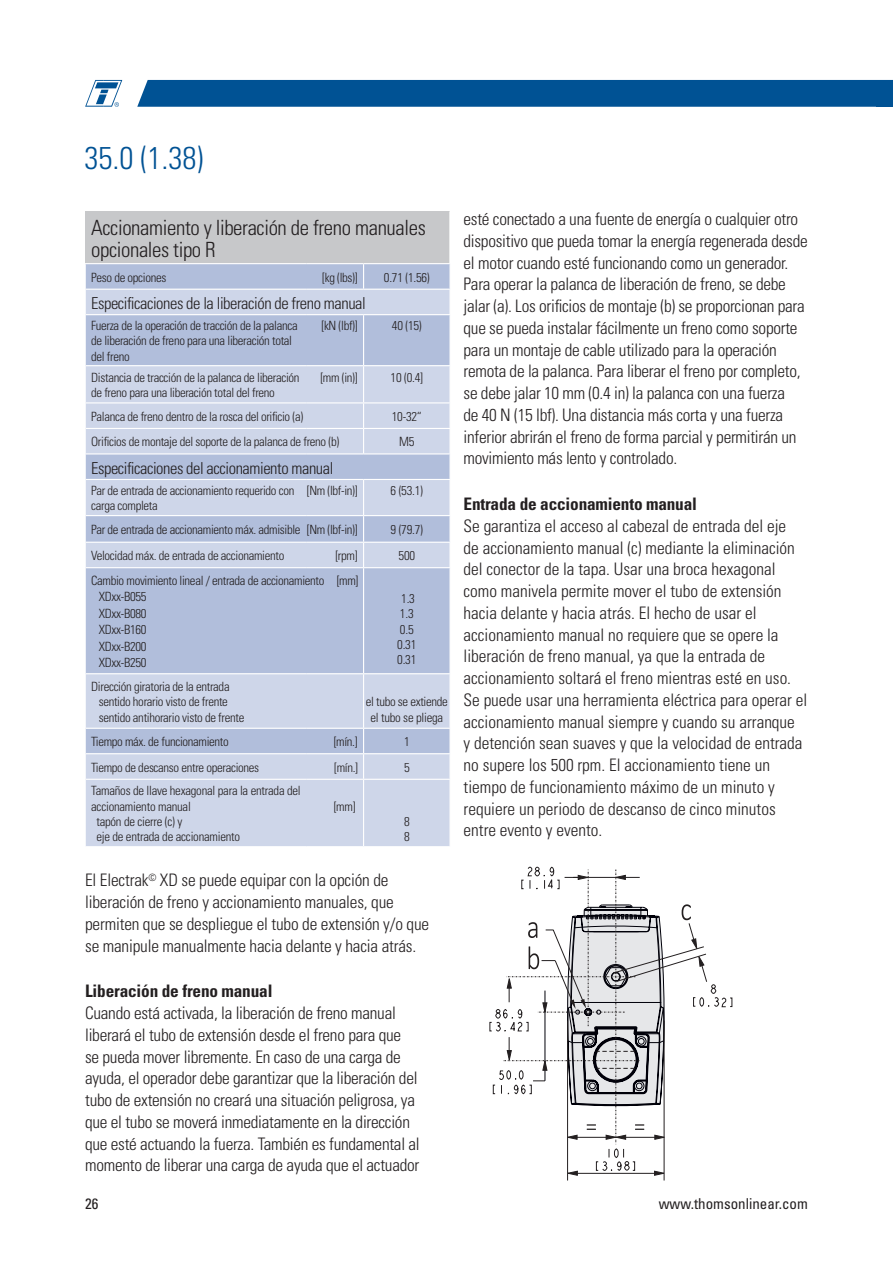
<style>
.page{position:relative;width:893px;height:1263px;background:#fff}
.page>*{position:absolute;margin:0;border:0;box-sizing:border-box;transform-origin:0 0}
.t1{font:300 condensed 31.5px "Univers LT Std";color:#005294}
.t2{font:300 condensed 21px/22.5px "Univers LT Std";letter-spacing:-.02em;color:#231f20}
.standard_body_copy{font:300 condensed 17.25px/21.8px "Univers LT Std";letter-spacing:-.015em;color:#231f20}
.t3{font:700 condensed 17.25px "Univers LT Std";letter-spacing:-.01em;color:#231f20}
.t4{font:300 condensed 16.5px "Univers LT Std";letter-spacing:-.025em;color:#231f20}
.t5{font:condensed 15px "Univers LT Std";color:#231f20}
.t6{font:300 condensed 12.75px/15.3px "Univers LT Std";letter-spacing:-.025em;color:#231f20}
</style>
<div class="page">
<div style="left:137px;top:80px;width:756px;height:27px;background:#005294"></div>
<svg style="left:85px;top:80px;width:37px;height:27px"></svg>
<div style="left:85px;top:211px;width:365px;height:53px;background:#c7c8ca"></div>
<svg style="left:86px;top:264px;width:277px;height:25px;background:#b2bfdb"></svg>
<svg style="left:86px;top:290px;width:277px;height:556px;background:#c2cce3"></svg>
<svg style="left:363px;top:264px;width:86px;height:582px;background:#c2cce3"></svg>
<hr style="left:363px;top:780px;width:1px;height:66px;background:#fff">
<hr style="left:449px;top:211px;width:2px;height:52px;background:#fff">
<hr style="left:85px;top:263px;width:221px;height:1px;background:#fff">
<hr style="left:306px;top:263px;width:58px;height:1px;background:#fff">
<hr style="left:364px;top:263px;width:87px;height:1px;background:#fff">
<hr style="left:306px;top:289px;width:58px;height:1px;background:#fff">
<hr style="left:364px;top:289px;width:87px;height:1px;background:#fff">
<hr style="left:86px;top:314px;width:220px;height:1px;background:#fff">
<hr style="left:306px;top:314px;width:58px;height:1px;background:#fff">
<hr style="left:364px;top:314px;width:87px;height:1px;background:#fff">
<hr style="left:86px;top:365px;width:220px;height:1px;background:#fff">
<hr style="left:306px;top:365px;width:58px;height:1px;background:#fff">
<hr style="left:364px;top:365px;width:87px;height:1px;background:#fff">
<hr style="left:86px;top:402px;width:220px;height:1px;background:#fff">
<hr style="left:306px;top:402px;width:58px;height:1px;background:#fff">
<hr style="left:364px;top:402px;width:87px;height:1px;background:#fff">
<hr style="left:86px;top:428px;width:220px;height:1px;background:#fff">
<hr style="left:306px;top:428px;width:58px;height:1px;background:#fff">
<hr style="left:364px;top:428px;width:87px;height:1px;background:#fff">
<hr style="left:86px;top:453px;width:220px;height:1px;background:#fff">
<hr style="left:306px;top:453px;width:58px;height:1px;background:#fff">
<hr style="left:364px;top:453px;width:87px;height:1px;background:#fff">
<hr style="left:86px;top:479px;width:220px;height:1px;background:#fff">
<hr style="left:306px;top:479px;width:58px;height:1px;background:#fff">
<hr style="left:364px;top:479px;width:87px;height:1px;background:#fff">
<hr style="left:86px;top:515px;width:220px;height:1px;background:#fff">
<hr style="left:306px;top:515px;width:58px;height:1px;background:#fff">
<hr style="left:364px;top:515px;width:87px;height:1px;background:#fff">
<hr style="left:86px;top:542px;width:220px;height:1px;background:#fff">
<hr style="left:306px;top:542px;width:58px;height:1px;background:#fff">
<hr style="left:364px;top:542px;width:87px;height:1px;background:#fff">
<hr style="left:86px;top:567px;width:220px;height:1px;background:#fff">
<hr style="left:306px;top:567px;width:58px;height:1px;background:#fff">
<hr style="left:364px;top:567px;width:87px;height:1px;background:#fff">
<hr style="left:86px;top:673px;width:220px;height:1px;background:#fff">
<hr style="left:306px;top:673px;width:58px;height:1px;background:#fff">
<hr style="left:364px;top:673px;width:87px;height:1px;background:#fff">
<hr style="left:86px;top:728px;width:220px;height:1px;background:#fff">
<hr style="left:306px;top:728px;width:58px;height:1px;background:#fff">
<hr style="left:364px;top:728px;width:87px;height:1px;background:#fff">
<hr style="left:86px;top:753px;width:220px;height:1px;background:#fff">
<hr style="left:306px;top:753px;width:58px;height:1px;background:#fff">
<hr style="left:364px;top:753px;width:87px;height:1px;background:#fff">
<svg style="left:85px;top:728px;width:1px;height:51px"></svg>
<svg style="left:85px;top:264px;width:1px;height:51px"></svg>
<svg style="left:85px;top:404px;width:1px;height:75px"></svg>
<svg style="left:85px;top:516px;width:1px;height:52px"></svg>
<hr style="left:86px;top:779px;width:220px;height:1px;background:#fff">
<hr style="left:306px;top:779px;width:58px;height:1px;background:#fff">
<hr style="left:364px;top:779px;width:87px;height:1px;background:#fff">
<svg style="left:489px;top:869px;width:218px;height:312px"></svg>
<p class="t1" style="left:85px;top:139px;width:120px">35.0 (1.38)</p>
<p class="t2" style="left:91px;top:216px;width:336px">Accionamiento y liberación de freno manuales opcionales tipo R</p>
<p class="t6" style="left:91px;top:270px;width:77px">Peso de opciones</p>
<p class="t6" style="left:322px;top:270px;width:37px">[kg (lbs)]</p>
<p class="t6" style="left:384px;top:270px;width:47px">0.71 (1.56)</p>
<p class="t4" style="left:91px;top:293px;width:276px">Especificaciones de la liberación de freno manual</p>
<p class="t6" style="left:91px;top:318px;width:208px">Fuerza de la operación de tracción de la palanca de liberación de freno para una liberación total del freno</p>
<p class="t6" style="left:321px;top:318px;width:38px">[kN (lbf)]</p>
<p class="t6" style="left:392px;top:318px;width:31px">40 (15)</p>
<p class="t6" style="left:91px;top:370px;width:210px">Distancia de tracción de la palanca de liberación de freno para una liberación total del freno</p>
<p class="t6" style="left:320px;top:370px;width:39px">[mm (in)]</p>
<p class="t6" style="left:391px;top:370px;width:34px">10 (0.4]</p>
<p class="t6" style="left:91px;top:409px;width:213px">Palanca de freno dentro de la rosca del orificio (a)</p>
<p class="t6" style="left:392px;top:409px;width:32px">10-32“</p>
<p class="t6" style="left:91px;top:434px;width:249px">Orificios de montaje del soporte de la palanca de freno (b)</p>
<p class="t6" style="left:399px;top:434px;width:17px">M5</p>
<p class="t4" style="left:91px;top:458px;width:244px">Especificaciones del accionamiento manual</p>
<p class="t6" style="left:91px;top:483px;width:205px">Par de entrada de accionamiento requerido con carga completa</p>
<p class="t6" style="left:307px;top:483px;width:52px">[Nm (lbf-in)]</p>
<p class="t6" style="left:391px;top:483px;width:34px">6 (53.1)</p>
<p class="t6" style="left:91px;top:522px;width:211px">Par de entrada de accionamiento máx. admisible</p>
<p class="t6" style="left:307px;top:522px;width:52px">[Nm (lbf-in)]</p>
<p class="t6" style="left:391px;top:522px;width:34px">9 (79.7)</p>
<p class="t6" style="left:91px;top:548px;width:195px">Velocidad máx. de entrada de accionamiento</p>
<p class="t6" style="left:335px;top:548px;width:24px">[rpm]</p>
<p class="t6" style="left:399px;top:548px;width:18px">500</p>
<p class="t6" style="left:99px;top:572px;width:261px;line-height:16.5px;text-indent:-8px">Cambio movimiento lineal / entrada de accionamiento [mm]<br>XDxx-B055</p>
<p class="t6" style="left:99px;top:606px;width:49px">XDxx-B080</p>
<p class="t6" style="left:99px;top:622px;width:49px">XDxx-B160</p>
<p class="t6" style="left:99px;top:639px;width:49px">XDxx-B200</p>
<p class="t6" style="left:99px;top:655px;width:49px">XDxx-B250</p>
<p class="t6" style="left:401px;top:591px;width:15px">1.3</p>
<p class="t6" style="left:400px;top:606px;width:15px">1.3</p>
<p class="t6" style="left:400px;top:621px;width:15px">0.5</p>
<p class="t6" style="left:397px;top:637px;width:21px">0.31</p>
<p class="t6" style="left:397px;top:652px;width:21px">0.31</p>
<p class="t6" style="left:91px;top:679px;width:140px">Dirección giratoria de la entrada</p>
<p class="t6" style="left:99px;top:694px;width:147px">sentido horario visto de frente sentido antihorario visto de frente</p>
<p class="t6" style="left:366px;top:694px;width:84px">el tubo se extiende</p>
<p class="t6" style="left:370px;top:709px;width:74px">el tubo se pliega</p>
<p class="t6" style="left:91px;top:734px;width:139px">Tiempo máx. de funcionamiento</p>
<p class="t6" style="left:334px;top:734px;width:25px">[mín.]</p>
<p class="t6" style="left:404px;top:734px;width:7px">1</p>
<p class="t6" style="left:91px;top:760px;width:170px">Tiempo de descanso entre operaciones</p>
<p class="t6" style="left:334px;top:760px;width:25px">[mín.]</p>
<p class="t6" style="left:404px;top:760px;width:7px">5</p>
<p class="t6" style="left:91px;top:783px;width:211px">Tamaños de llave hexagonal para la entrada del accionamiento manual</p>
<p class="t6" style="left:334px;top:798px;width:23px">[mm]</p>
<p class="t6" style="left:96px;top:814px;width:88px">tapón de cierre (c) y</p>
<p class="t6" style="left:96px;top:829px;width:145px">eje de entrada de accionamiento</p>
<p class="t6" style="left:404px;top:814px;width:7px">8<br>8</p>
<p class="standard_body_copy" style="left:85px;top:869px;width:346px">El Electrak<sup>©</sup> XD se puede equipar con la opción de liberación de freno y accionamiento manuales, que permiten que se despliegue el tubo de extensión y/o que se manipule manualmente hacia delante y hacia atrás.</p>
<p class="t3" style="left:85px;top:981px;width:189px">Liberación de freno manual</p>
<p class="standard_body_copy" style="left:85px;top:1002px;width:336px">Cuando está activada, la liberación de freno manual liberará el tubo de extensión desde el freno para que<br>se pueda mover libremente. En caso de una carga de ayuda, el operador debe garantizar que la liberación del tubo de extensión no creará una situación peligrosa, ya que el tubo se moverá inmediatamente en la dirección que esté actuando la fuerza. También es fundamental al momento de liberar una carga de ayuda que el actuador</p>
<p class="standard_body_copy" style="left:464px;top:208px;width:346px">esté conectado a una fuente de energía o cualquier otro dispositivo que pueda tomar la energía regenerada desde el motor cuando esté funcionando como un generador.<br>Para operar la palanca de liberación de freno, se debe jalar (a). Los orificios de montaje (b) se proporcionan para que se pueda instalar fácilmente un freno como soporte para un montaje de cable utilizado para la operación remota de la palanca. Para liberar el freno por completo, se debe jalar 10 mm (0.4 in) la palanca con una fuerza<br>de 40 N (15 lbf). Una distancia más corta y una fuerza inferior abrirán el freno de forma parcial y permitirán un movimiento más lento y controlado.</p>
<p class="t3" style="left:464px;top:493px;width:235px">Entrada de accionamiento manual</p>
<p class="standard_body_copy" style="left:464px;top:515px;width:345px">Se garantiza el acceso al cabezal de entrada del eje<br>de accionamiento manual (c) mediante la eliminación del conector de la tapa. Usar una broca hexagonal como manivela permite mover el tubo de extensión hacia delante y hacia atrás. El hecho de usar el accionamiento manual no requiere que se opere la liberación de freno manual, ya que la entrada de accionamiento soltará el freno mientras esté en uso.<br>Se puede usar una herramienta eléctrica para operar el accionamiento manual siempre y cuando su arranque<br>y detención sean suaves y que la velocidad de entrada no supere los 500 rpm. El accionamiento tiene un tiempo de funcionamiento máximo de un minuto y requiere un periodo de descanso de cinco minutos entre evento y evento.</p>
<p class="t5" style="left:85px;top:1194px;width:15px">26</p>
<p class="t5" style="left:659px;top:1194px;width:151px">www.thomsonlinear.com</p>
</div>
